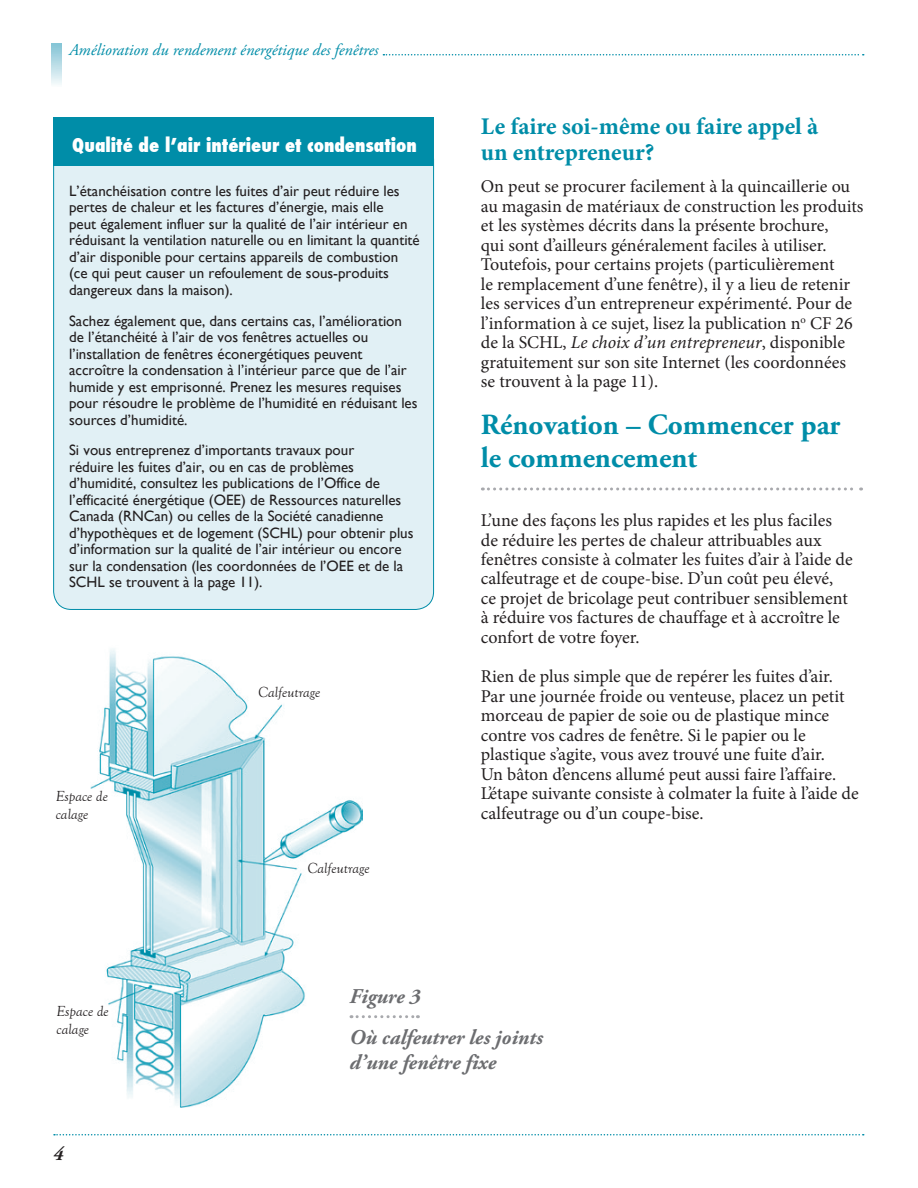
<style>
.page{position:relative;width:918px;height:1188px;background:#fff}
.page>*{position:absolute;margin:0;border:0;box-sizing:border-box;transform-origin:0 0}
.t1{font:700 29.25px/33px "Adobe Garamond Pro";color:#008da8}
.t2{font:700 24px/25.5px "Minion Pro";letter-spacing:-.005em;color:#008da8}
.Figure_Caption{font:italic 700 21px/40.5px "Adobe Garamond Pro";color:#6c6d70}
.t3{font:italic 700 19.5px "Adobe Garamond Pro";color:#231f20}
.t4{font:800 condensed 18.75px "Futura";color:#fff}
.t5{font:18px/19.5px "Minion Pro";color:#231f20}
.t6{font:italic 16.5px "Adobe Garamond Pro";color:#008da8}
.t7{font:15px/16.5px "Gill Sans";color:#231f20}
.t8{font:italic 15px/18px "Goudy Old Style T";color:#231f20}
.s1{font-style:italic}
</style>
<div class="page">
<svg style="left:54px;top:1134px;width:810px;height:2px"></svg>
<svg style="left:383px;top:54px;width:481px;height:2px"></svg>
<svg style="left:51px;top:43px;width:10px;height:42px"></svg>
<div style="left:54px;top:142px;width:380px;height:467px;background:#e1f0f5;border-radius:18px"></div>
<div style="left:53px;top:117px;width:381px;height:49px;background:#008da8"></div>
<svg style="left:482px;top:488px;width:380px;height:2px"></svg>
<img style="left:91px;top:649px;width:272px;height:458px">
<svg style="left:351px;top:1015px;width:67px;height:3px"></svg>
<p class="t6" style="left:69px;top:40px;width:311px">Amélioration du rendement énergétique des fenêtres</p>
<h1 class="t4" style="left:72px;top:132px;width:346px">Qualité de l’air intérieur et condensation</h1>
<h1 class="t7" style="left:69px;top:182px;width:352px">L’étanchéisation contre les fuites d’air peut réduire les pertes de chaleur et les factures d’énergie, mais elle<br>peut également influer sur la qualité de l’air intérieur en réduisant la ventilation naturelle ou en limitant la quantité d’air disponible pour certains appareils de combustion (ce qui peut causer un refoulement de sous-produits dangereux dans la maison).</h1>
<h1 class="t7" style="left:69px;top:312px;width:350px">Sachez également que, dans certains cas, l’amélioration de l’étanchéité à l’air de vos fenêtres actuelles ou l’installation de fenêtres éconergétiques peuvent accroître la condensation à l’intérieur parce que de l’air humide y est emprisonné. Prenez les mesures requises pour résoudre le problème de l’humidité en réduisant les sources d’humidité.</h1>
<h1 class="t7" style="left:69px;top:442px;width:346px">Si vous entreprenez d’importants travaux pour<br>réduire les fuites d’air, ou en cas de problèmes d’humidité, consultez les publications de l’Office de l’efficacité énergétique (OEE) de Ressources naturelles Canada (RNCan) ou celles de la Société canadienne d’hypothèques et de logement (SCHL) pour obtenir plus d’information sur la qualité de l’air intérieur ou encore sur la condensation (les coordonnées de l’OEE et de la SCHL se trouvent à la page 11).</h1>
<p class="t8" style="left:56px;top:788px;width:54px">Espace de calage</p>
<p class="t8" style="left:258px;top:684px;width:64px">Calfeutrage</p>
<p class="t8" style="left:308px;top:859px;width:64px">Calfeutrage</p>
<h3 class="t2" style="left:481px;top:113px;width:339px">Le faire soi-même ou faire appel à un entrepreneur?</h3>
<p class="t5" style="left:481px;top:177px;width:384px">On peut se procurer facilement à la quincaillerie ou au magasin de matériaux de construction les produits et les systèmes décrits dans la présente brochure,<br>qui sont d’ailleurs généralement faciles à utiliser.<br>Toutefois, pour certains projets (particulièrement<br>le remplacement d’une fenêtre), il y a lieu de retenir les services d’un entrepreneur expérimenté. Pour de l’information à ce sujet, lisez la publication n<sup>o</sup> CF 26 de la SCHL, <span class="s1">Le choix d’un entrepreneur</span>, disponible gratuitement sur son site Internet (les coordonnées se trouvent à la page 11).</p>
<h2 class="t1" style="left:481px;top:408px;width:361px">Rénovation – Commencer par le commencement</h2>
<p class="t5" style="left:481px;top:511px;width:373px">L’une des façons les plus rapides et les plus faciles de réduire les pertes de chaleur attribuables aux fenêtres consiste à colmater les fuites d’air à l’aide de calfeutrage et de coupe-bise. D’un coût peu élevé, ce projet de bricolage peut contribuer sensiblement à réduire vos factures de chauffage et à accroître le confort de votre foyer.</p>
<p class="t5" style="left:481px;top:667px;width:379px">Rien de plus simple que de repérer les fuites d’air.<br>Par une journée froide ou venteuse, placez un petit morceau de papier de soie ou de plastique mince contre vos cadres de fenêtre. Si le papier ou le plastique s’agite, vous avez trouvé une fuite d’air.<br>Un bâton d’encens allumé peut aussi faire l’affaire.<br>L’étape suivante consiste à colmater la fuite à l’aide de calfeutrage ou d’un coupe-bise.</p>
<p class="t8" style="left:57px;top:1002px;width:54px">Espace de calage</p>
<p class="t3" style="left:53px;top:1142px;width:12px">4</p>
<p class="Figure_Caption" style="left:350px;top:977px;width:195px">Figure 3<br>Où calfeutrer les joints</p>
<p class="Figure_Caption" style="left:350px;top:1043px;width:148px">d’une fenêtre fixe</p>
</div>
